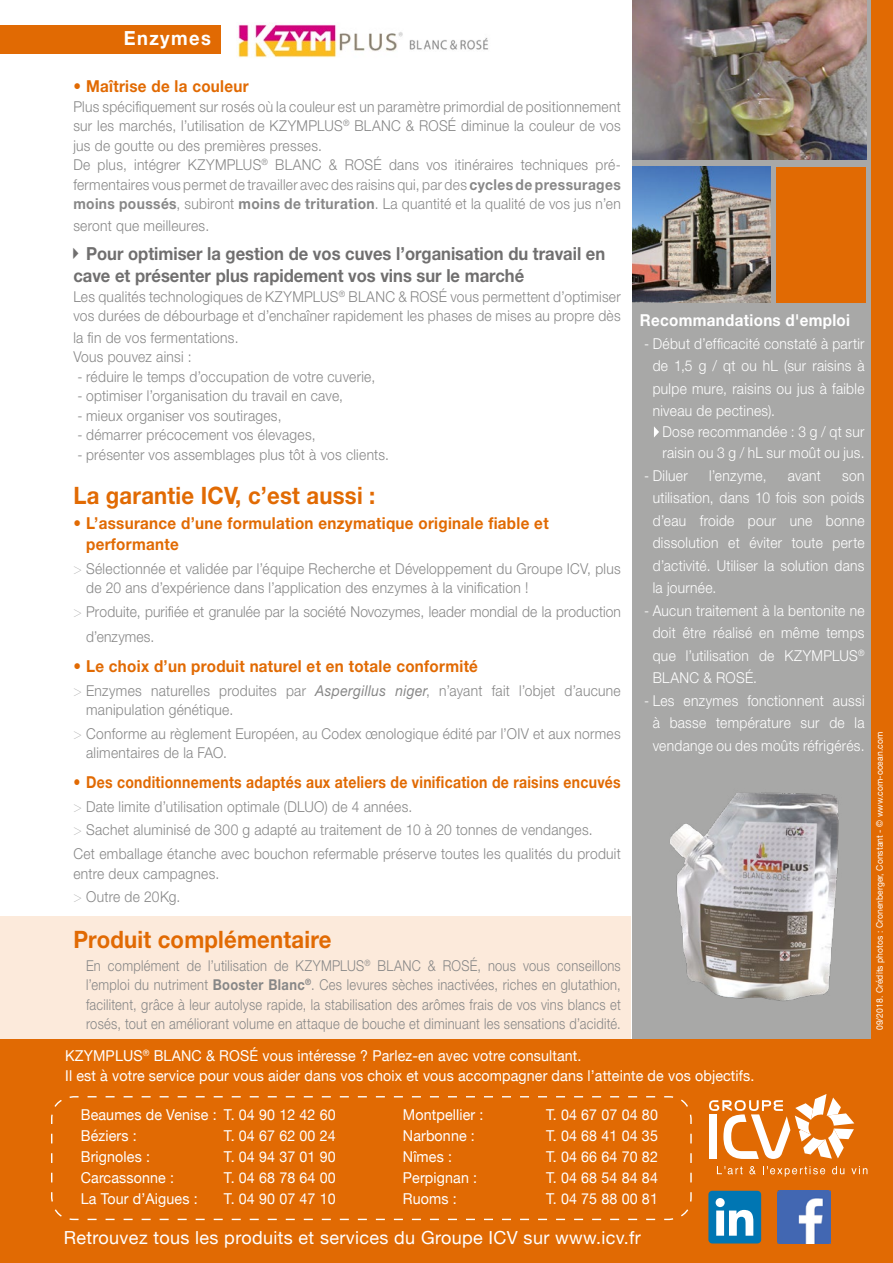
<style>
.page{position:relative;width:893px;height:1263px;background:#fff}
.page>*{position:absolute;margin:0;border:0;box-sizing:border-box;transform-origin:0 0}
.t1{font:700 24px "Helvetica Neue";letter-spacing:.01em;color:#e16a03;scale:.92 1}
.t2{font:700 19.5px "Helvetica Neue";letter-spacing:.075em;color:#fff;scale:.94 1}
.t3{font:700 18px/21.6px "Helvetica Neue";color:#706f6f;scale:.92 1}
.t4{font:18px "Helvetica Neue";letter-spacing:.02em;color:#fff}
.t5{font:700 16.5px/21px "Helvetica Neue";letter-spacing:.02em;color:#e16a03;scale:.92 1}
.t6{font:700 16.5px "Helvetica Neue";letter-spacing:.02em;color:#e16a03;scale:.85 1}
.t7{font:700 16.5px "Helvetica Neue";letter-spacing:.02em;color:#fff;scale:.92 1}
.t8{font:300 15px/19.5px "Helvetica Neue";letter-spacing:.02em;color:#878787;scale:.92 1}
.t9{font:300 15px/22.5px "Helvetica Neue";letter-spacing:.02em;color:#fff;text-align:justify;scale:.92 1}
.t10{font:15px/19.5px "Helvetica Neue";letter-spacing:.01em;color:#fff;scale:.95 1}
.t11{font:300 15px/19.5px "Helvetica Neue";letter-spacing:.02em;color:#878787;text-align:justify;scale:.86 1}
.t12{font:9px "Helvetica Neue";letter-spacing:.01em;color:#fff;scale:.95 1}
.s1{font-weight:700}
.s2{font-weight:200}
.s3{font-weight:400;font-style:italic}
</style>
<div class="page">
<div style="left:0;top:916px;width:630px;height:126px;background:#fceadb"></div>
<div style="left:632px;top:0;width:261px;height:1045px;background:#a8a8a7"></div>
<div style="left:0;top:26px;width:221px;height:28px;background:#e16a03"></div>
<div style="left:0;top:1040px;width:893px;height:223px;background:#e16a03"></div>
<div style="left:872px;top:0;width:21px;height:1042px;background:#e16a03"></div>
<img style="left:632px;top:167px;width:139px;height:136px">
<img style="left:632px;top:0;width:234px;height:160px">
<svg style="left:51px;top:1096px;width:641px;height:125px"></svg>
<svg style="left:654px;top:426px;width:5px;height:11px"></svg>
<div style="left:776px;top:167px;width:90px;height:135px;background:#e16a03"></div>
<img style="left:238px;top:24px;width:251px;height:34px">
<img style="left:670px;top:792px;width:169px;height:209px">
<svg style="left:717px;top:1166px;width:26px;height:8px"></svg>
<svg style="left:749px;top:1166px;width:7px;height:8px"></svg>
<svg style="left:763px;top:1166px;width:62px;height:10px"></svg>
<svg style="left:832px;top:1166px;width:12px;height:8px"></svg>
<svg style="left:851px;top:1166px;width:16px;height:8px"></svg>
<svg style="left:709px;top:1094px;width:145px;height:65px"></svg>
<div style="left:708px;top:1191px;width:53px;height:52px;background:#0076b3;border-radius:4px"></div>
<svg style="left:716px;top:1198px;width:37px;height:38px"></svg>
<img style="left:778px;top:1191px;width:53px;height:52px">
<h2 class="t2" style="left:124px;top:26px;width:94px">Enzymes</h2>
<p class="t5" style="left:73px;top:76px;width:192px">• Maîtrise de la couleur</p>
<p class="t8" style="left:73px;top:96px;width:597px">Plus spécifiquement sur rosés où la couleur est un paramètre primordial de positionnement sur les marchés, l’utilisation de KZYMPLUS<sup>®</sup> BLANC &amp; ROSÉ diminue la couleur de vos jus de goutte ou des premières presses.<br>De plus, intégrer KZYMPLUS<sup>®</sup> BLANC &amp; ROSÉ dans vos itinéraires techniques pré&shy;fermentaires vous permet de travailler avec des raisins qui, par des <span class="s1">cycles de pressurages moins poussés</span>, subiront <span class="s1">moins de trituration</span>. La quantité et la qualité de vos jus n’en</p>
<p class="t8" style="left:73px;top:215px;width:149px">seront que meilleures.</p>
<p class="t3" style="left:73px;top:243px;width:580px;text-indent:-6px">✔Pour optimiser la gestion de vos cuves l’organisation du travail en cave et présenter plus rapidement vos vins sur le marché</p>
<p class="t8" style="left:73px;top:286px;width:597px">Les qualités technologiques de KZYMPLUS<sup>®</sup> BLANC &amp; ROSÉ vous permettent d’optimiser vos durées de débourbage et d’enchaîner rapidement les phases de mises au propre dès</p>
<p class="t8" style="left:73px;top:327px;width:181px">la fin de vos fermentations.<br>Vous pouvez ainsi :</p>
<p class="t8" style="left:78px;top:366px;width:325px">- réduire le temps d’occupation de votre cuverie,</p>
<p class="t8" style="left:78px;top:385px;width:290px">- optimiser l’organisation du travail en cave,</p>
<p class="t8" style="left:78px;top:405px;width:223px">- mieux organiser vos soutirages,</p>
<p class="t8" style="left:78px;top:424px;width:260px">- démarrer précocement vos élevages,</p>
<p class="t8" style="left:78px;top:444px;width:340px">- présenter vos assemblages plus tôt à vos clients.</p>
<h1 class="t1" style="left:73px;top:480px;width:330px">La garantie ICV, c’est aussi :</h1>
<p class="t5" style="left:86px;top:512px;width:504px;text-indent:-13px">• L’assurance d’une formulation enzymatique originale fiable et performante</p>
<p class="t8" style="left:86px;top:558px;width:583px;text-indent:-13px"><span class="s2">&gt;</span> Sélectionnée et validée par l’équipe Recherche et Développement du Groupe ICV, plus de 20 ans d’expérience dans l’application des enzymes à la vinification !</p>
<p class="t8" style="left:86px;top:598px;width:583px;line-height:25.5px;text-indent:-13px"><span class="s2">&gt;</span> Produite, purifiée et granulée par la société Novozymes, leader mondial de la production d’enzymes.</p>
<p class="t5" style="left:73px;top:655px;width:441px">• Le choix d’un produit naturel et en totale conformité</p>
<p class="t8" style="left:86px;top:680px;width:583px;text-indent:-13px"><span class="s2">&gt;</span> Enzymes naturelles produites par <span class="s3">Aspergillus niger</span>, n’ayant fait l’objet d’aucune manipulation génétique.</p>
<p class="t8" style="left:86px;top:723px;width:583px;text-indent:-13px"><span class="s2">&gt;</span> Conforme au règlement Européen, au Codex œnologique édité par l’OIV et aux normes alimentaires de la FAO.</p>
<p class="t6" style="left:73px;top:772px;width:646px">• Des conditionnements adaptés aux ateliers de vinification de raisins encuvés</p>
<p class="t8" style="left:73px;top:794px;width:597px;line-height:23.7px"><span class="s2">&gt;</span> Date limite d’utilisation optimale (DLUO) de 4 années.<br><span class="s2">&gt;</span> Sachet aluminisé de 300 g adapté au traitement de 10 à 20 tonnes de vendanges.<br>Cet emballage étanche avec bouchon refermable préserve toutes les qualités du produit</p>
<p class="t8" style="left:73px;top:861px;width:160px;line-height:23.7px">entre deux campagnes. <span class="s2">&gt;</span> Outre de 20Kg.</p>
<h1 class="t1" style="left:73px;top:925px;width:282px">Produit complémentaire</h1>
<p class="t11" style="left:86px;top:955px;width:623px">En complément de l’utilisation de KZYMPLUS<sup>®</sup> BLANC &amp; ROSÉ, nous vous conseillons l’emploi du nutriment <span class="s1">Booster Blanc</span><sup>®</sup>. Ces levures sèches inactivées, riches en glutathion, facilitent, grâce à leur autolyse rapide, la stabilisation des arômes frais de vos vins blancs et rosés, tout en améliorant volume en attaque de bouche et diminuant les sensations d’acidité.</p>
<p class="t7" style="left:640px;top:310px;width:230px">Recommandations d'emploi</p>
<p class="t9" style="left:653px;top:331px;width:232px;text-indent:-9px">- Début d’efficacité constaté à partir de 1,5 g / qt ou hL (sur raisins à pulpe mure, raisins ou jus à faible niveau de pectines).</p>
<p class="t9" style="left:662px;top:421px;width:221px;line-height:21px">Dose recommandée : 3 g / qt sur raisin ou 3 g / hL sur moût ou jus.</p>
<p class="t9" style="left:644px;top:463px;width:49px">- Diluer</p>
<p class="t9" style="left:709px;top:463px;width:64px">l’enzyme,</p>
<p class="t9" style="left:788px;top:463px;width:37px">avant</p>
<p class="t9" style="left:653px;top:463px;width:232px;text-indent:190px">son utilisation, dans 10 fois son poids d’eau froide pour une bonne dissolution et éviter toute perte d’activité. Utiliser la solution dans la journée.</p>
<p class="t9" style="left:653px;top:598px;width:232px;text-indent:-9px">- Aucun traitement à la bentonite ne doit être réalisé en même temps que l’utilisation de KZYMPLUS<sup>® </sup>BLANC &amp; ROSÉ.</p>
<p class="t9" style="left:644px;top:688px;width:241px;text-align:center">- Les enzymes fonctionnent aussi à basse température sur de la vendange ou des moûts réfrigérés.</p>
<p class="t10" style="left:65px;top:1047px;width:727px">KZYMPLUS<sup>®</sup> BLANC &amp; ROSÉ vous intéresse ? Parlez-en avec votre consultant.<br>Il est à votre service pour vous aider dans vos choix et vous accompagner dans l’atteinte de vos objectifs.</p>
<p class="t10" style="left:81px;top:1105px;width:270px;line-height:21px">Beaumes de Venise : T. 04 90 12 42 60<br>Béziers :</p>
<p class="t10" style="left:224px;top:1127px;width:119px">T. 04 67 62 00 24</p>
<p class="t10" style="left:81px;top:1148px;width:74px">Brignoles :</p>
<p class="t10" style="left:224px;top:1148px;width:119px">T. 04 94 37 01 90</p>
<p class="t10" style="left:81px;top:1169px;width:100px">Carcassonne :</p>
<p class="t10" style="left:224px;top:1169px;width:119px">T. 04 68 78 64 00</p>
<p class="t10" style="left:81px;top:1190px;width:125px">La Tour d’Aigues :</p>
<p class="t10" style="left:224px;top:1190px;width:119px">T. 04 90 07 47 10</p>
<p class="t10" style="left:403px;top:1106px;width:86px">Montpellier :</p>
<p class="t10" style="left:546px;top:1106px;width:119px">T. 04 67 07 04 80</p>
<p class="t10" style="left:403px;top:1127px;width:77px">Narbonne :</p>
<p class="t10" style="left:546px;top:1127px;width:119px">T. 04 68 41 04 35</p>
<p class="t10" style="left:403px;top:1148px;width:53px">Nîmes :</p>
<p class="t10" style="left:546px;top:1148px;width:119px">T. 04 66 64 70 82</p>
<p class="t10" style="left:403px;top:1169px;width:80px">Perpignan :</p>
<p class="t10" style="left:546px;top:1169px;width:119px">T. 04 68 54 84 84</p>
<p class="t10" style="left:403px;top:1190px;width:58px">Ruoms :</p>
<p class="t10" style="left:546px;top:1190px;width:119px">T. 04 75 88 00 81</p>
<p class="t4" style="left:64px;top:1224px;width:579px">Retrouvez tous les produits et services du Groupe ICV sur www.icv.fr</p>
<p class="t12" style="left:873px;top:1030px;width:316px;rotate:-90deg">09/2018. Crédits photos : Cronenberger, Constant - © www.com-ocean.com</p>
</div>
